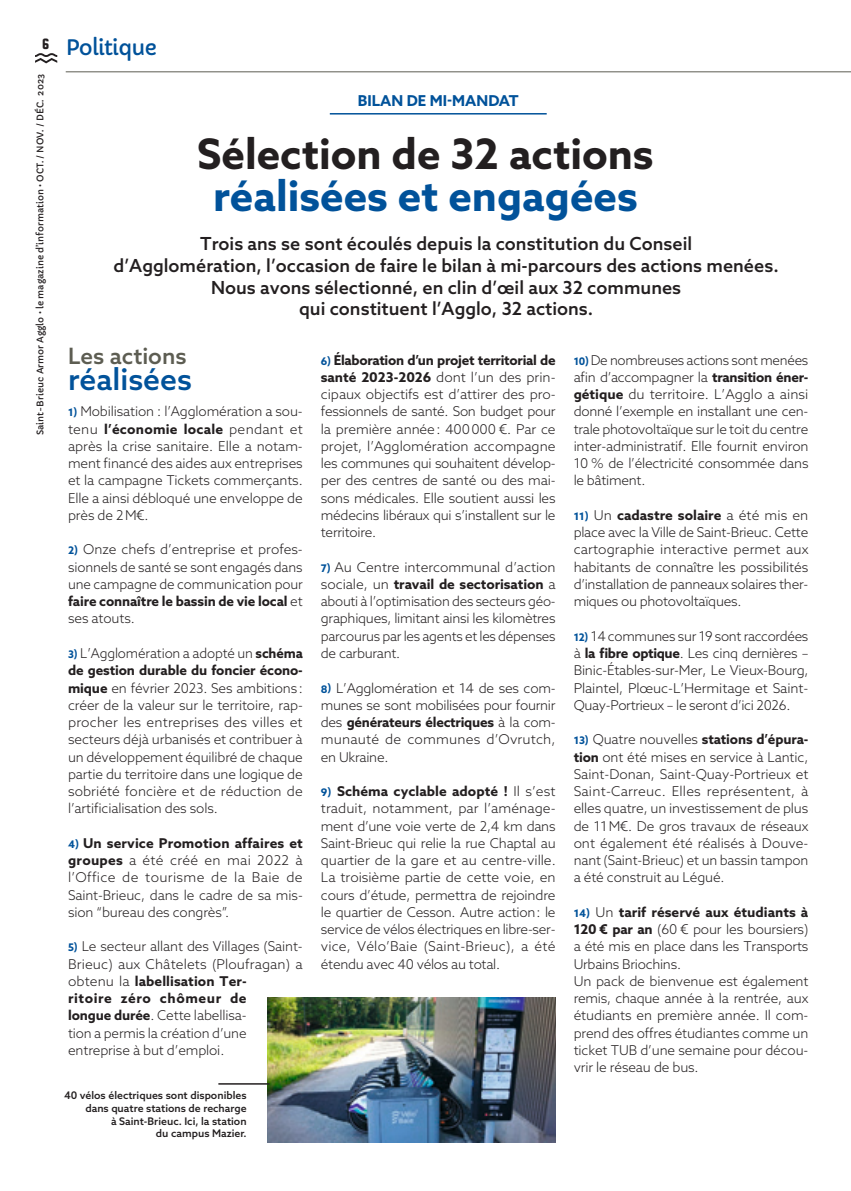
<style>
.page{position:relative;width:851px;height:1191px;background:#fff}
.page>*{position:absolute;margin:0;border:0;box-sizing:border-box;transform-origin:0 0}
.t1{font:700 42px "Azo Sans";color:#231f20}
.t2{font:700 42px "Azo Sans";color:#01529a}
.t3{font:500 30px "Azo Sans";color:#01529a}
.t4{font:500 22.5px "Azo Sans";color:#5d5d52}
.t5{font:21px "Capriola";letter-spacing:-.04em;color:#01529a}
.t6{font:500 18px/21.6px "Azo Sans";color:#231f20;text-align:center}
.t7{font:700 15px "Azo Sans";color:#01529a}
.t8{font:300 13.5px/17.2px "Azo Sans";letter-spacing:-.01em;color:#231f20;text-align:justify}
.t9{font:900 13.5px "Politica";color:#231f20}
.t10{font:500 10.5px/12.6px "Azo Sans";color:#231f20;text-align:right}
.t11{font:9px "Capriola";color:#231f20}
.s1{font-weight:700;font-size:10.5px;color:#01529a}
.s2{font-weight:700}
</style>
<div class="page">
<svg style="left:35px;top:53px;width:22px;height:10px"></svg>
<hr style="left:66px;top:71px;width:784px;height:1px;background:#5d5d52">
<hr style="left:330px;top:113px;width:216px;height:1px;background:#01529a">
<img style="left:268px;top:997px;width:287px;height:145px">
<hr style="left:218px;top:1083px;width:51px;height:1px;background:#231f20">
<p class="t9" style="left:42px;top:36px;width:9px">6</p>
<p class="t11" style="left:36px;top:435px;width:363px;rotate:-90deg">Saint-Brieuc Armor Agglo • le magazine d’information • OCT. / NOV. / DÉC. 2023</p>
<h3 class="t5" style="left:66px;top:37px;width:93px">Politique</h3>
<p class="t7" style="left:358px;top:94px;width:162px">BILAN DE MI-MANDAT</p>
<h1 class="t1" style="left:197px;top:137px;width:458px">Sélection de 32 actions</h1>
<h1 class="t2" style="left:213px;top:179px;width:426px">réalisées et engagées</h1>
<h3 class="t6" style="left:114px;top:234px;width:666px">Trois ans se sont écoulés depuis la constitution du Conseil<br>d’Agglomération, l’occasion de faire le bilan à mi-parcours des actions menées.<br>Nous avons sélectionné, en clin d’œil aux 32 communes<br>qui constituent l’Agglo, 32 actions.</h3>
<h3 class="t4" style="left:68px;top:347px;width:120px">Les actions</h3>
<h2 class="t3" style="left:68px;top:366px;width:126px">réalisées</h2>
<p class="t8" style="left:68px;top:404px;width:236px"><span class="s1">1)</span> Mobilisation : l’Agglomération a sou&shy;tenu <span class="s2">l’économie locale</span> pen dant et après la crise sanitaire. Elle a notam&shy;ment financé des aides aux entreprises et la campagne Tickets commerçants.<br>Elle a ainsi débloqué une enveloppe de près de 2 M€.</p>
<p class="t8" style="left:68px;top:542px;width:236px"><span class="s1">2)</span> Onze chefs d’entreprise et profes&shy;sionnels de santé se sont engagés dans une campagne de communication pour <span class="s2">faire connaître le bassin de vie local</span> et ses atouts.</p>
<p class="t8" style="left:68px;top:645px;width:236px"><span class="s1">3)</span> L’Agglomération a adopté un <span class="s2">schéma de gestion durable du foncier écono&shy;mique</span> en février 2023. Ses ambitions : créer de la valeur sur le territoire, rap&shy;procher les entreprises des villes et secteurs déjà urbanisés et contribuer à un développement équilibré de chaque partie du territoire dans une logique de sobriété foncière et de réduction de l’artificialisation des sols.</p>
<p class="t8" style="left:68px;top:835px;width:236px"><span class="s1">4)</span> <span class="s2">Un service Promotion affaires et groupes</span> a été créé en mai 2022 à l’Office de tourisme de la Baie de Saint-Brieuc, dans le cadre de sa mis&shy;sion “bureau des congrès”.</p>
<p class="t8" style="left:68px;top:939px;width:236px;text-align:left"><span class="s1">5)</span> Le secteur allant des Villages (Saint-<br>Brieuc) aux Châtelets (Ploufragan) a obtenu la <span class="s2">labellisation Ter-<br>ritoire zéro chômeur de<br>longue durée</span>. Cette labellisa-<br>tion a permis la création d’une entreprise à but d’emploi.</p>
<p class="t10" style="left:64px;top:1090px;width:184px">40 vélos électriques sont disponibles dans quatre stations de recharge<br>à Saint-Brieuc. Ici, la station<br>du campus Mazier.</p>
<p class="t8" style="left:321px;top:352px;width:236px"><span class="s1">6)</span> <span class="s2">Élaboration d’un projet territorial de santé 2023-2026</span> dont l’un des prin&shy;cipaux objectifs est d’attirer des pro&shy;fessionnels de santé. Son budget pour la première année : 400 000 €. Par ce projet, l’Agglomération accompagne les communes qui souhaitent dévelop&shy;per des centres de santé ou des mai&shy;sons médicales. Elle soutient aussi les médecins libéraux qui s’installent sur le territoire.</p>
<p class="t8" style="left:321px;top:559px;width:236px"><span class="s1">7)</span> Au Centre intercommunal d’action sociale, un <span class="s2">travail de sectorisation</span> a abouti à l’optimisation des secteurs géo&shy;graphiques, limitant ainsi les kilomètres parcourus par les agents et les dépenses de carburant.</p>
<p class="t8" style="left:321px;top:680px;width:236px"><span class="s1">8)</span> L’Agglomération et 14 de ses com&shy;munes se sont mobilisées pour fournir des <span class="s2">générateurs électriques</span> à la com&shy;munauté de communes d’Ovrutch, en Ukraine.</p>
<p class="t8" style="left:321px;top:783px;width:236px"><span class="s1">9)</span> <span class="s2">Schéma cyclable adopté !</span> Il s’est traduit, notamment, par l’aménage&shy;ment d’une voie verte de 2,4 km dans Saint-Brieuc qui relie la rue Chaptal au quartier de la gare et au centre-ville.<br>La troisième partie de cette voie, en cours d’étude, permettra de rejoindre le quartier de Cesson. Autre action : le service de vélos électriques en libre-ser&shy;vice, Vélo’Baie (Saint-Brieuc), a été étendu avec 40 vélos au total.</p>
<p class="t8" style="left:573px;top:352px;width:236px"><span class="s1">10)</span> De nombreuses actions sont menées afin d’accompagner la <span class="s2">transition éner&shy;gétique</span> du territoire. L’Agglo a ainsi donné l’exemple en installant une cen&shy;trale photovoltaïque sur le toit du centre inter-administratif. Elle fournit environ 10 % de l’électricité consommée dans le bâtiment.</p>
<p class="t8" style="left:573px;top:507px;width:236px"><span class="s1">11)</span> Un <span class="s2">cadastre solaire</span> a été mis en place avec la Ville de Saint-Brieuc. Cette cartographie interactive permet aux habitants de connaître les possibilités d’installation de panneaux solaires ther&shy;miques ou photovoltaïques.</p>
<p class="t8" style="left:573px;top:628px;width:236px"><span class="s1">12)</span> 14 communes sur 19 sont raccordées à <span class="s2">la fibre optique</span>. Les cinq dernières – Binic-Étables-sur-Mer, Le Vieux-Bourg, Plaintel, Plœuc-L’Hermitage et Saint-Quay-Portrieux – le seront d’ici 2026.</p>
<p class="t8" style="left:573px;top:732px;width:236px"><span class="s1">13)</span> Quatre nouvelles <span class="s2">stations d’épura&shy;tion</span> ont été mises en service à Lantic, Saint-Donan, Saint-Quay-Portrieux et Saint-Carreuc. Elles représentent, à elles quatre, un investissement de plus de 11 M€. De gros travaux de réseaux ont également été réalisés à Douve&shy;nant (Saint-Brieuc) et un bassin tampon a été construit au Légué.</p>
<p class="t8" style="left:573px;top:904px;width:236px;text-align:left"><span class="s1">14)</span> Un <span class="s2">tarif réservé aux étudiants à<br>120 € par an</span> (60 € pour les boursiers) a été mis en place dans les Transports<br>Urbains Briochins.<br>Un pack de bienvenue est également remis, chaque année à la rentrée, aux étudiants en première année. Il com&shy;prend des offres étudiantes comme un ticket TUB d’une semaine pour décou&shy;vrir le réseau de bus.</p>
</div>
